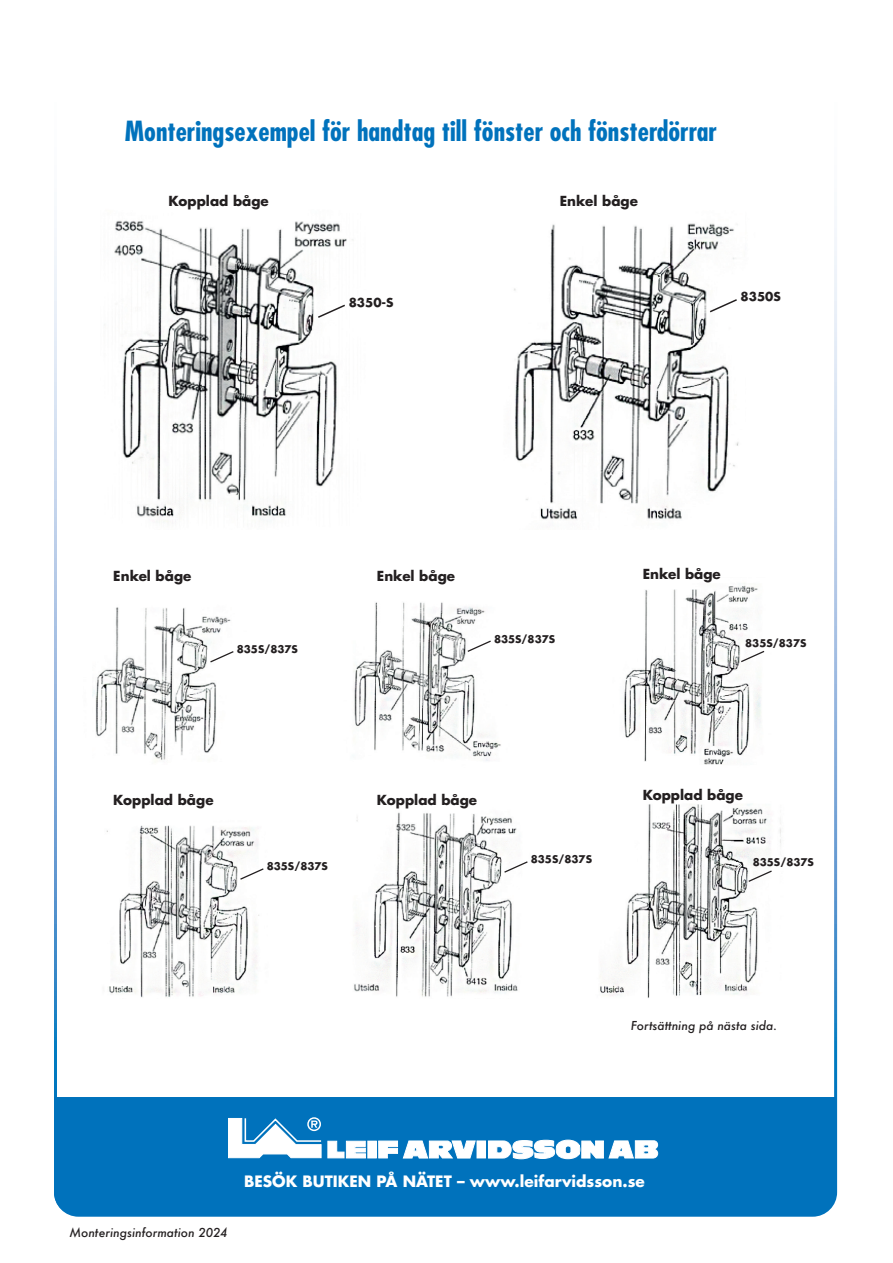
<style>
.page{position:relative;width:893px;height:1263px;background:#fff}
.page>*{position:absolute;margin:0;border:0;box-sizing:border-box;transform-origin:0 0}
.t1{font:700 condensed 27px "Futura LT Pro";color:#0072bc}
.t2{font:700 15.3px "Futura LT Pro";color:#fff}
.t3{font:700 13.5px "Futura LT Pro";color:#231f20}
.t4{font:italic 500 12px "Futura";color:#231f20}
.t5{font:700 12px "Futura LT Pro";color:#231f20}
.t6{font:700 10.35px "Futura LT Pro";color:#231f20}
</style>
<div class="page">
<div style="left:54px;top:1097px;width:782px;height:118px;background:#0072bc"></div>
<div style="left:477px;top:1141px;width:8px;height:17px;background:#fff"></div>
<div style="left:368px;top:1141px;width:8px;height:17px;background:#fff"></div>
<svg style="left:378px;top:1140px;width:98px;height:18px"></svg>
<svg style="left:488px;top:1114px;width:170px;height:46px"></svg>
<svg style="left:228px;top:1117px;width:138px;height:41px"></svg>
<img style="left:114px;top:220px;width:625px;height:302px">
<img style="left:92px;top:583px;width:689px;height:415px">
<svg style="left:316px;top:303px;width:31px;height:16px"></svg>
<svg style="left:708px;top:298px;width:31px;height:16px"></svg>
<svg style="left:209px;top:650px;width:26px;height:14px"></svg>
<svg style="left:466px;top:639px;width:26px;height:14px"></svg>
<svg style="left:739px;top:650px;width:27px;height:13px"></svg>
<svg style="left:239px;top:867px;width:26px;height:14px"></svg>
<svg style="left:503px;top:860px;width:26px;height:14px"></svg>
<svg style="left:747px;top:869px;width:26px;height:14px"></svg>
<h1 class="t1" style="left:125px;top:113px;width:594px">Monteringsexempel för handtag till fönster och fönsterdörrar</h1>
<p class="t3" style="left:169px;top:190px;width:102px">Kopplad båge</p>
<p class="t3" style="left:560px;top:190px;width:80px">Enkel båge</p>
<p class="t5" style="left:349px;top:293px;width:46px">8350-S</p>
<p class="t5" style="left:740px;top:288px;width:42px">8350S</p>
<p class="t3" style="left:113px;top:565px;width:80px">Enkel båge</p>
<p class="t3" style="left:377px;top:565px;width:80px">Enkel båge</p>
<p class="t3" style="left:643px;top:563px;width:80px">Enkel båge</p>
<p class="t6" style="left:237px;top:641px;width:63px">835S/837S</p>
<p class="t6" style="left:494px;top:631px;width:63px">835S/837S</p>
<p class="t6" style="left:745px;top:635px;width:63px">835S/837S</p>
<p class="t3" style="left:113px;top:790px;width:102px">Kopplad båge</p>
<p class="t3" style="left:377px;top:790px;width:102px">Kopplad båge</p>
<p class="t3" style="left:643px;top:784px;width:102px">Kopplad båge</p>
<p class="t6" style="left:267px;top:858px;width:63px">835S/837S</p>
<p class="t6" style="left:531px;top:851px;width:63px">835S/837S</p>
<p class="t6" style="left:753px;top:854px;width:63px">835S/837S</p>
<p class="t4" style="left:631px;top:1017px;width:148px">Fortsättning på nästa sida.</p>
<p class="t4" style="left:69px;top:1224px;width:160px">Monteringsinformation 2024</p>
<p class="t2" style="left:244px;top:1170px;width:402px">BESÖK BUTIKEN PÅ NÄTET – www.leifarvidsson.se</p>
</div>
